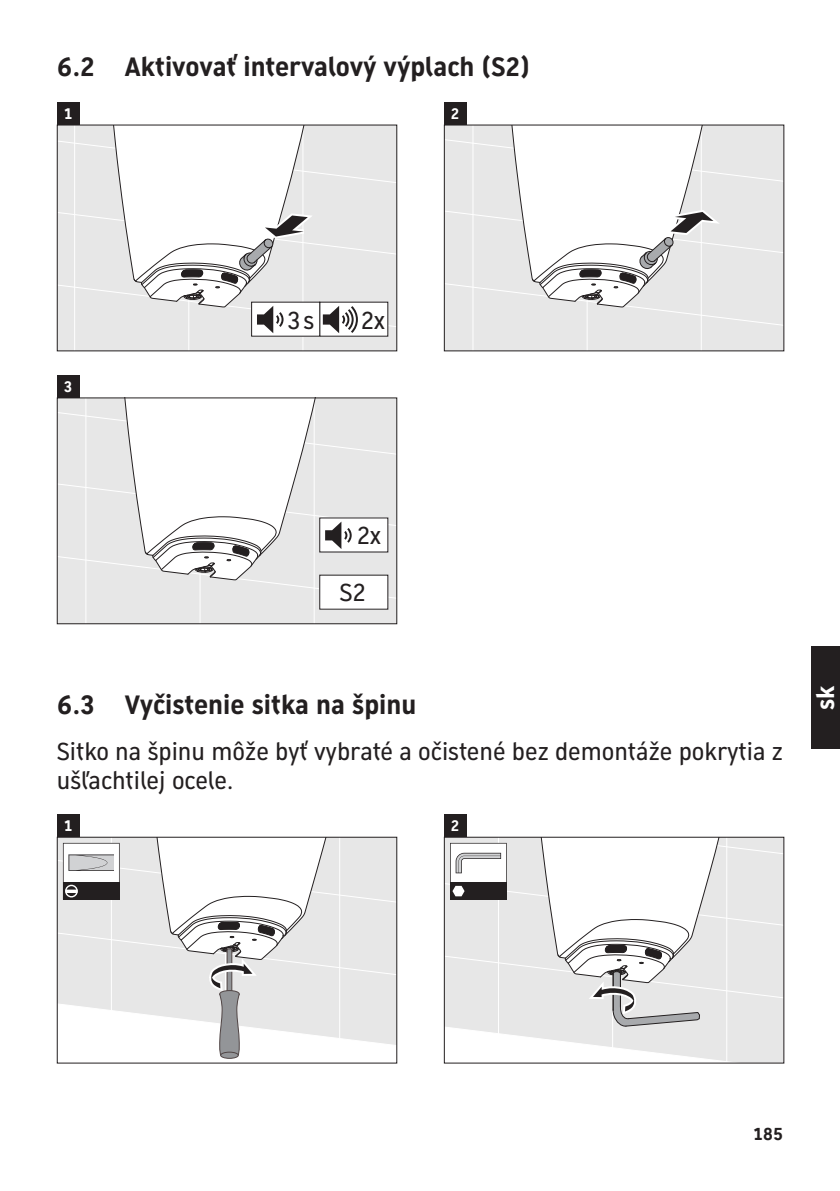
<style>
.page{position:relative;width:840px;height:1191px;background:#fff}
.page>*{position:absolute;margin:0;border:0;box-sizing:border-box;transform-origin:0 0}
.t1{font:700 26px "Dura Sans 2014 c";color:#231f20}
.t2{font:24px/29px "Dura Sans 2014 c";color:#231f20}
.t3{font:700 24px "Dura Sans 2014 c";color:#fff}
.t4{font:700 17px "Dura Sans 2014 c";color:#231f20}
.t5{font:700 15px "Dura Sans 2014 c";color:#fff}
</style>
<div class="page">
<div style="left:811px;top:646px;width:28px;height:102px;background:#231f20"></div>
<div style="left:57px;top:102px;width:22px;height:22px;background:#231f20"></div>
<div style="left:57px;top:125px;width:339px;height:226px;background:#e7e7e7"></div>
<hr style="left:302px;top:125px;width:1px;height:226px;background:#fff">
<hr style="left:188px;top:125px;width:1px;height:226px;background:#fff">
<hr style="left:74px;top:125px;width:1px;height:226px;background:#fff">
<div style="left:319px;top:302px;width:68px;height:34px;background:#fff"></div>
<div style="left:251px;top:302px;width:68px;height:34px;background:#fff"></div>
<svg style="left:59px;top:126px;width:336px;height:207px"></svg>
<div style="left:57px;top:124px;width:340px;height:227px;border:1px solid #231f20"></div>
<div style="left:444px;top:125px;width:339px;height:226px;background:#e7e7e7"></div>
<hr style="left:700px;top:125px;width:1px;height:226px;background:#fff">
<hr style="left:586px;top:125px;width:1px;height:226px;background:#fff">
<hr style="left:472px;top:125px;width:1px;height:226px;background:#fff">
<svg style="left:445px;top:126px;width:336px;height:202px"></svg>
<div style="left:443px;top:102px;width:23px;height:22px;background:#231f20"></div>
<div style="left:57px;top:375px;width:22px;height:22px;background:#231f20"></div>
<div style="left:57px;top:398px;width:339px;height:226px;background:#e7e7e7"></div>
<hr style="left:314px;top:398px;width:1px;height:226px;background:#fff">
<hr style="left:199px;top:398px;width:1px;height:226px;background:#fff">
<hr style="left:85px;top:398px;width:1px;height:226px;background:#fff">
<svg style="left:59px;top:399px;width:336px;height:202px"></svg>
<div style="left:319px;top:575px;width:68px;height:34px;background:#fff"></div>
<div style="left:57px;top:397px;width:340px;height:227px;border:1px solid #231f20"></div>
<div style="left:57px;top:814px;width:22px;height:22px;background:#231f20"></div>
<svg style="left:59px;top:838px;width:336px;height:221px"></svg>
<div style="left:57px;top:836px;width:340px;height:227px;border:1px solid #231f20"></div>
<svg style="left:444px;top:838px;width:339px;height:226px"></svg>
<div style="left:443px;top:836px;width:340px;height:227px;border:1px solid #231f20"></div>
<div style="left:443px;top:814px;width:23px;height:22px;background:#231f20"></div>
<p class="t1" style="left:57px;top:57px;width:474px">6.2 Aktivovať intervalový výplach (S2)</p>
<p class="t5" style="left:64px;top:108px;width:10px">1</p>
<p class="t5" style="left:450px;top:108px;width:10px">2</p>
<p class="t5" style="left:64px;top:380px;width:10px">3</p>
<p class="t2" style="left:287px;top:308px;width:29px">3 s</p>
<p class="t2" style="left:361px;top:308px;width:25px">2x</p>
<p class="t2" style="left:357px;top:524px;width:25px">2x</p>
<p class="t2" style="left:339px;top:580px;width:28px">S2</p>
<p class="t1" style="left:57px;top:694px;width:361px">6.3 Vyčistenie sitka na špinu</p>
<p class="t2" style="left:57px;top:739px;width:727px">Sitko na špinu môže byť vybraté a očistené bez demontáže pokrytia z ušľachtilej ocele.</p>
<p class="t5" style="left:64px;top:820px;width:10px">1</p>
<p class="t5" style="left:450px;top:820px;width:10px">2</p>
<p class="t3" style="left:815px;top:710px;width:26px;rotate:-90deg">sk</p>
<p class="t4" style="left:753px;top:1127px;width:31px">185</p>
</div>
